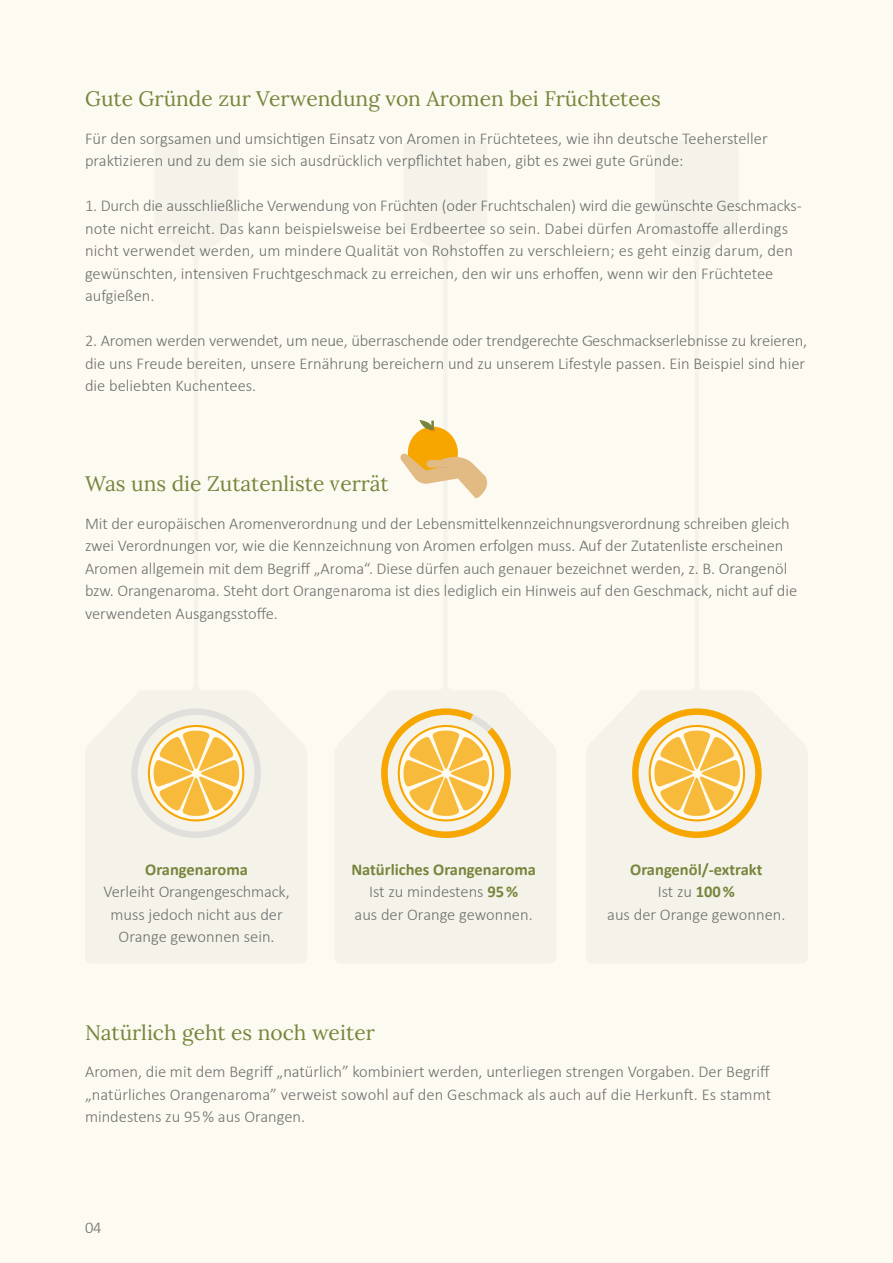
<style>
.page{position:relative;width:893px;height:1263px;background:#fdfaf1}
.page>*{position:absolute;margin:0;border:0;box-sizing:border-box;transform-origin:0 0}
.t1{font:21px "Lora";color:#78853c}
.t2{font:300 16.5px/22.5px "Calibri";letter-spacing:-.005em;color:#706f6f}
.t3{font:700 16.5px/22.5px "Calibri";color:#78853c;text-align:center}
.s1{font-weight:700;color:#78853c}
.s2{font-weight:300;color:#706f6f}
</style>
<div class="page">
<svg style="left:131px;top:708px;width:130px;height:130px"></svg>
<svg style="left:632px;top:708px;width:130px;height:130px"></svg>
<svg style="left:381px;top:708px;width:130px;height:130px"></svg>
<div style="left:408px;top:427px;width:50px;height:52px;background:#f7a600;border-radius:50%"></div>
<svg style="left:419px;top:420px;width:17px;height:11px"></svg>
<svg style="left:400px;top:453px;width:88px;height:46px"></svg>
<p class="t1" style="left:85px;top:83px;width:577px">Gute Gründe zur Verwendung von Aromen bei Früchtetees</p>
<p class="t2" style="left:85px;top:127px;width:684px">Für den sorgsamen und umsichtigen Einsatz von Aromen in Früchtetees, wie ihn deutsche Teehersteller praktizieren und zu dem sie sich ausdrücklich verpflichtet haben, gibt es zwei gute Gründe:</p>
<p class="t2" style="left:85px;top:194px;width:718px">1. Durch die ausschließliche Verwendung von Früchten (oder Fruchtschalen) wird die gewünschte Geschmacks&shy;note nicht erreicht. Das kann beispielsweise bei Erdbeertee so sein. Dabei dürfen Aromastoffe allerdings nicht verwendet werden, um mindere Qualität von Rohstoffen zu verschleiern; es geht einzig darum, den gewünschten, intensiven Fruchtgeschmack zu erreichen, den wir uns erhoffen, wenn wir den Früchtetee aufgießen.</p>
<p class="t2" style="left:85px;top:329px;width:724px">2. Aromen werden verwendet, um neue, überraschende oder trendgerechte Geschmackserlebnisse zu kreieren, die uns Freude bereiten, unsere Ernährung bereichern und zu unserem Lifestyle passen. Ein Beispiel sind hier die beliebten Kuchentees.</p>
<p class="t1" style="left:85px;top:468px;width:305px">Was uns die Zutatenliste verrät</p>
<p class="t2" style="left:85px;top:512px;width:714px">Mit der europäischen Aromenverordnung und der Lebensmittelkennzeichnungsverordnung schreiben gleich zwei Verordnungen vor, wie die Kennzeichnung von Aromen erfolgen muss. Auf der Zutatenliste erscheinen Aromen allgemein mit dem Begriff „Aroma“. Diese dürfen auch genauer bezeichnet werden, z. B. Orangenöl bzw. Orangenaroma. Steht dort Orangenaroma ist dies lediglich ein Hinweis auf den Geschmack, nicht auf die verwendeten Ausgangsstoffe.</p>
<p class="t3" style="left:145px;top:857px;width:104px">Orangenaroma</p>
<p class="t2" style="left:103px;top:880px;width:188px;text-align:center">Verleiht Orangengeschmack, muss jedoch nicht aus der<br>Orange gewonnen sein.</p>
<p class="t3" style="left:351px;top:857px;width:186px">Natürliches Orangenaroma</p>
<p class="t2" style="left:369px;top:880px;width:151px">Ist zu mindestens <span class="s1">95 %</span></p>
<p class="t2" style="left:355px;top:903px;width:180px">aus der Orange gewonnen.</p>
<p class="t3" style="left:630px;top:857px;width:134px">Orangenöl/-extrakt<br><span class="s2">Ist zu</span> 100%</p>
<p class="t2" style="left:607px;top:903px;width:180px">aus der Orange gewonnen.</p>
<p class="t1" style="left:85px;top:1016px;width:291px">Natürlich geht es noch weiter</p>
<p class="t2" style="left:85px;top:1060px;width:688px;text-align:justify">Aromen, die mit dem Begriff „natürlich” kombiniert werden, unterliegen strengen Vorgaben. Der Begriff „natürliches Orangenaroma” verweist sowohl auf den Geschmack als auch auf die Herkunft. Es stammt mindestens zu 95% aus Orangen.</p>
<p class="t2" style="left:85px;top:1216px;width:18px">04</p>
</div>
